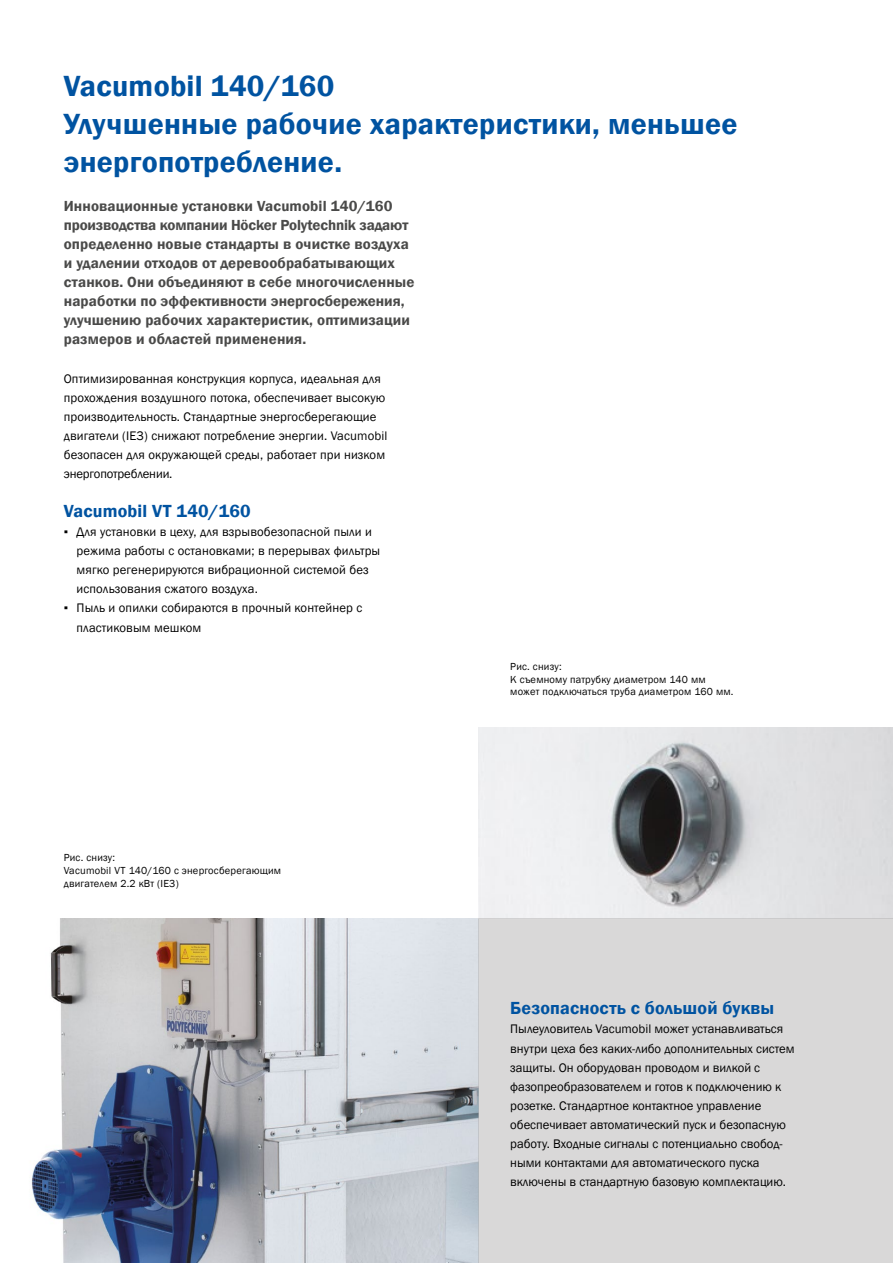
<style>
.page{position:relative;width:893px;height:1263px;background:#fff}
.page>*{position:absolute;margin:0;border:0;box-sizing:border-box;transform-origin:0 0}
.t1{font:600 30px/38.2px "Franklin Gothic";letter-spacing:.01em;color:#0053a1}
.t2{font:600 18px "Franklin Gothic";letter-spacing:.01em;color:#0053a1}
.t3{font:600 15px/19.2px "Franklin Gothic";letter-spacing:.01em;color:#4a4a49}
.t4{font:12.75px/19.2px "Franklin Gothic";color:#000}
.t5{font:10.5px/12.8px "Franklin Gothic";letter-spacing:.02em;color:#000}
</style>
<div class="page">
<img style="left:31px;top:918px;width:447px;height:345px">
<img style="left:478px;top:727px;width:415px;height:191px">
<div style="left:478px;top:918px;width:415px;height:345px;background:#d9d8d8"></div>
<h1 class="t1" style="left:64px;top:67px;width:675px">Vacumobil 140/160<br>Улучшенные рабочие характеристики, меньшее энергопотребление.</h1>
<p class="t3" style="left:64px;top:196px;width:352px">Инновационные установки Vacumobil 140/160 производства компании Höcker Polytechnik задают определенно новые стандарты в очистке воздуха и удалении отходов от деревообрабатывающих станков. Они объединяют в себе многочисленные наработки по эффективности энергосбережения, улучшению рабочих характеристик, оптимизации размеров и областей применения.</p>
<p class="t4" style="left:64px;top:369px;width:325px">Оптимизированная конструкция корпуса, идеальная для прохождения воздушного потока, обеспечивает высокую производительность. Стандартные энергосберегающие двигатели (IE3) снижают потребление энергии. Vacumobil безопасен для окружающей среды, работает при низком энергопотреблении.</p>
<h2 class="t2" style="left:64px;top:500px;width:188px">Vacumobil VT 140/160</h2>
<p class="t4" style="left:77px;top:522px;width:305px;text-indent:-13px">▪ Для установки в цеху, для взрывобезопасной пыли и режима работы с остановками; в перерывах фильтры мягко регенерируются вибрационной системой без использования сжатого воздуха.</p>
<p class="t4" style="left:77px;top:599px;width:287px;text-indent:-13px">▪ Пыль и опилки собираются в прочный контейнер с пластиковым мешком</p>
<p class="t5" style="left:64px;top:851px;width:219px">Рис. снизу:<br>Vacumobil VT 140/160 с энергосберегающим двигателем 2.2 кВт (IE3)</p>
<p class="t5" style="left:510px;top:660px;width:225px">Рис. снизу:<br>К съемному патрубку диаметром 140 мм может подключаться труба диаметром 160 мм.</p>
<h2 class="t2" style="left:510px;top:997px;width:265px">Безопасность с большой буквы</h2>
<p class="t4" style="left:510px;top:1020px;width:286px">Пылеуловитель Vacumobil может устанавливаться внутри цеха без каких-либо дополнительных систем защиты. Он оборудован проводом и вилкой с фазопреобразователем и готов к подключению к розетке. Стандартное контактное управление обеспечивает автоматический пуск и безопасную работу. Входные сигналы с потенциально свобод&shy;ными контактами для автоматического пуска включены в стандартную базовую комплектацию.</p>
</div>
